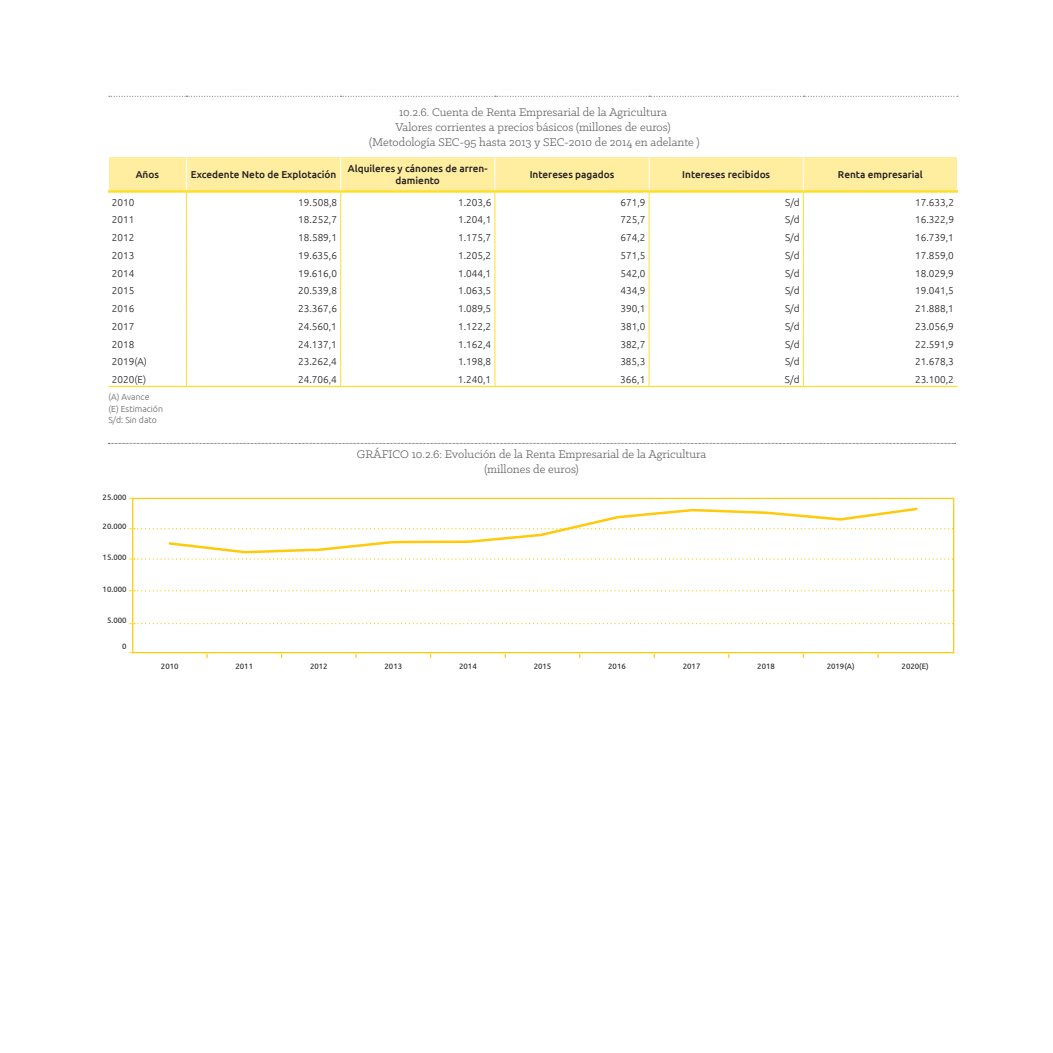
<style>
.page{position:relative;width:1053px;height:1053px;background:#fff}
.page>*{position:absolute;margin:0;border:0;box-sizing:border-box;transform-origin:0 0}
.t1{font:12.5px/15px "Klinic Slab";color:#636366;text-align:center}
.t2{font:300 10px "Ubuntu";color:#231f20}
.t3{font:500 10px/12.5px "Ubuntu";color:#231f20;text-align:center}
.t4{font:300 8.75px/11.2px "Ubuntu";color:#636366}
.t5{font:7.88px "Ubuntu";color:#231f20}
</style>
<div class="page">
<svg style="left:109px;top:96px;width:848px;height:1px"></svg>
<svg style="left:108px;top:157px;width:849px;height:229px"></svg>
<hr style="left:108px;top:386px;width:78px;height:1px;background:#ffdd2b">
<hr style="left:186px;top:386px;width:154px;height:1px;background:#ffdd2b">
<hr style="left:340px;top:386px;width:155px;height:1px;background:#ffdd2b">
<hr style="left:495px;top:386px;width:154px;height:1px;background:#ffdd2b">
<hr style="left:649px;top:386px;width:154px;height:1px;background:#ffdd2b">
<hr style="left:803px;top:386px;width:154px;height:1px;background:#ffdd2b">
<hr style="left:132px;top:497px;width:822px;height:2px;background:#feca0a">
<hr style="left:952px;top:499px;width:2px;height:29px;background:#feca0a">
<hr style="left:952px;top:528px;width:2px;height:31px;background:#feca0a">
<hr style="left:132px;top:559px;width:1px;height:31px;background:#feca0a">
<hr style="left:952px;top:559px;width:2px;height:31px;background:#feca0a">
<hr style="left:132px;top:590px;width:1px;height:33px;background:#feca0a">
<hr style="left:952px;top:590px;width:2px;height:33px;background:#feca0a">
<hr style="left:952px;top:623px;width:2px;height:29px;background:#feca0a">
<hr style="left:132px;top:652px;width:822px;height:1px;background:#feca0a">
<svg style="left:129px;top:590px;width:824px;height:1px"></svg>
<svg style="left:108px;top:443px;width:847px;height:1px"></svg>
<svg style="left:129px;top:623px;width:824px;height:34px"></svg>
<svg style="left:129px;top:498px;width:824px;height:61px"></svg>
<p class="t1" style="left:369px;top:105px;width:332px">10.2.6. Cuenta de Renta Empresarial de la Agricultura<br>Valores corrientes a precios básicos (millones de euros) (Metodología SEC-95 hasta 2013 y SEC-2010 de 2014 en adelante )</p>
<p class="t3" style="left:136px;top:168px;width:25px">Años</p>
<p class="t3" style="left:191px;top:168px;width:147px">Excedente Neto de Explotación</p>
<p class="t3" style="left:348px;top:162px;width:141px">Alquileres y cánones de arren&shy;damiento</p>
<p class="t3" style="left:529px;top:168px;width:86px">Intereses pagados</p>
<p class="t3" style="left:682px;top:168px;width:89px">Intereses recibidos</p>
<p class="t3" style="left:837px;top:168px;width:86px">Renta empresarial</p>
<p class="t2" style="left:112px;top:196px;width:24px">2010</p>
<p class="t2" style="left:298px;top:196px;width:40px">19.508,8</p>
<p class="t2" style="left:458px;top:196px;width:35px">1.203,6</p>
<p class="t2" style="left:620px;top:196px;width:27px">671,9</p>
<p class="t2" style="left:785px;top:196px;width:16px">S/d</p>
<p class="t2" style="left:915px;top:196px;width:40px">17.633,2</p>
<p class="t2" style="left:112px;top:214px;width:24px">2011</p>
<p class="t2" style="left:298px;top:214px;width:40px">18.252,7</p>
<p class="t2" style="left:458px;top:214px;width:35px">1.204,1</p>
<p class="t2" style="left:620px;top:214px;width:27px">725,7</p>
<p class="t2" style="left:785px;top:214px;width:16px">S/d</p>
<p class="t2" style="left:915px;top:214px;width:40px">16.322,9</p>
<p class="t2" style="left:112px;top:231px;width:24px">2012</p>
<p class="t2" style="left:298px;top:231px;width:40px">18.589,1</p>
<p class="t2" style="left:458px;top:231px;width:35px">1.175,7</p>
<p class="t2" style="left:620px;top:231px;width:27px">674,2</p>
<p class="t2" style="left:785px;top:231px;width:16px">S/d</p>
<p class="t2" style="left:915px;top:231px;width:40px">16.739,1</p>
<p class="t2" style="left:112px;top:249px;width:24px">2013</p>
<p class="t2" style="left:298px;top:249px;width:40px">19.635,6</p>
<p class="t2" style="left:458px;top:249px;width:35px">1.205,2</p>
<p class="t2" style="left:620px;top:249px;width:27px">571,5</p>
<p class="t2" style="left:785px;top:249px;width:16px">S/d</p>
<p class="t2" style="left:915px;top:249px;width:40px">17.859,0</p>
<p class="t2" style="left:112px;top:267px;width:24px">2014</p>
<p class="t2" style="left:298px;top:267px;width:40px">19.616,0</p>
<p class="t2" style="left:458px;top:267px;width:35px">1.044,1</p>
<p class="t2" style="left:620px;top:267px;width:27px">542,0</p>
<p class="t2" style="left:785px;top:267px;width:16px">S/d</p>
<p class="t2" style="left:915px;top:267px;width:40px">18.029,9</p>
<p class="t2" style="left:112px;top:285px;width:24px">2015</p>
<p class="t2" style="left:298px;top:285px;width:40px">20.539,8</p>
<p class="t2" style="left:458px;top:285px;width:35px">1.063,5</p>
<p class="t2" style="left:620px;top:285px;width:27px">434,9</p>
<p class="t2" style="left:785px;top:285px;width:16px">S/d</p>
<p class="t2" style="left:915px;top:285px;width:40px">19.041,5</p>
<p class="t2" style="left:112px;top:302px;width:24px">2016</p>
<p class="t2" style="left:298px;top:302px;width:40px">23.367,6</p>
<p class="t2" style="left:458px;top:302px;width:35px">1.089,5</p>
<p class="t2" style="left:620px;top:302px;width:27px">390,1</p>
<p class="t2" style="left:785px;top:302px;width:16px">S/d</p>
<p class="t2" style="left:915px;top:302px;width:40px">21.888,1</p>
<p class="t2" style="left:112px;top:320px;width:24px">2017</p>
<p class="t2" style="left:298px;top:320px;width:40px">24.560,1</p>
<p class="t2" style="left:458px;top:320px;width:35px">1.122,2</p>
<p class="t2" style="left:620px;top:320px;width:27px">381,0</p>
<p class="t2" style="left:785px;top:320px;width:16px">S/d</p>
<p class="t2" style="left:915px;top:320px;width:40px">23.056,9</p>
<p class="t2" style="left:112px;top:338px;width:24px">2018</p>
<p class="t2" style="left:298px;top:338px;width:40px">24.137,1</p>
<p class="t2" style="left:458px;top:338px;width:35px">1.162,4</p>
<p class="t2" style="left:620px;top:338px;width:27px">382,7</p>
<p class="t2" style="left:785px;top:338px;width:16px">S/d</p>
<p class="t2" style="left:915px;top:338px;width:40px">22.591,9</p>
<p class="t2" style="left:112px;top:355px;width:37px">2019(A)</p>
<p class="t2" style="left:298px;top:355px;width:40px">23.262,4</p>
<p class="t2" style="left:458px;top:355px;width:35px">1.198,8</p>
<p class="t2" style="left:620px;top:355px;width:27px">385,3</p>
<p class="t2" style="left:785px;top:355px;width:16px">S/d</p>
<p class="t2" style="left:914px;top:355px;width:40px">21.678,3</p>
<p class="t2" style="left:112px;top:373px;width:36px">2020(E)</p>
<p class="t2" style="left:298px;top:373px;width:40px">24.706,4</p>
<p class="t2" style="left:458px;top:373px;width:35px">1.240,1</p>
<p class="t2" style="left:620px;top:373px;width:27px">366,1</p>
<p class="t2" style="left:785px;top:373px;width:16px">S/d</p>
<p class="t2" style="left:914px;top:373px;width:40px">23.100,2</p>
<p class="t4" style="left:108px;top:391px;width:56px">(A) Avance<br>(E) Estimación<br>S/d: Sin dato</p>
<p class="t5" style="left:103px;top:492px;width:25px">25.000</p>
<p class="t5" style="left:103px;top:521px;width:25px">20.000</p>
<p class="t5" style="left:103px;top:552px;width:25px">15.000</p>
<p class="t5" style="left:103px;top:584px;width:25px">10.000</p>
<p class="t5" style="left:107px;top:615px;width:21px">5.000</p>
<p class="t5" style="left:122px;top:641px;width:6px">0</p>
<p class="t1" style="left:357px;top:446px;width:351px">GRÁFICO 10.2.6: Evolución de la Renta Empresarial de la Agricultura (millones de euros)</p>
<p class="t5" style="left:161px;top:661px;width:19px">2010</p>
<p class="t5" style="left:235px;top:661px;width:19px">2011</p>
<p class="t5" style="left:310px;top:661px;width:19px">2012</p>
<p class="t5" style="left:384px;top:661px;width:19px">2013</p>
<p class="t5" style="left:459px;top:661px;width:19px">2014</p>
<p class="t5" style="left:533px;top:661px;width:19px">2015</p>
<p class="t5" style="left:608px;top:661px;width:19px">2016</p>
<p class="t5" style="left:682px;top:661px;width:19px">2017</p>
<p class="t5" style="left:757px;top:661px;width:19px">2018</p>
<p class="t5" style="left:826px;top:661px;width:29px">2019(A)</p>
<p class="t5" style="left:901px;top:661px;width:29px">2020(E)</p>
</div>
